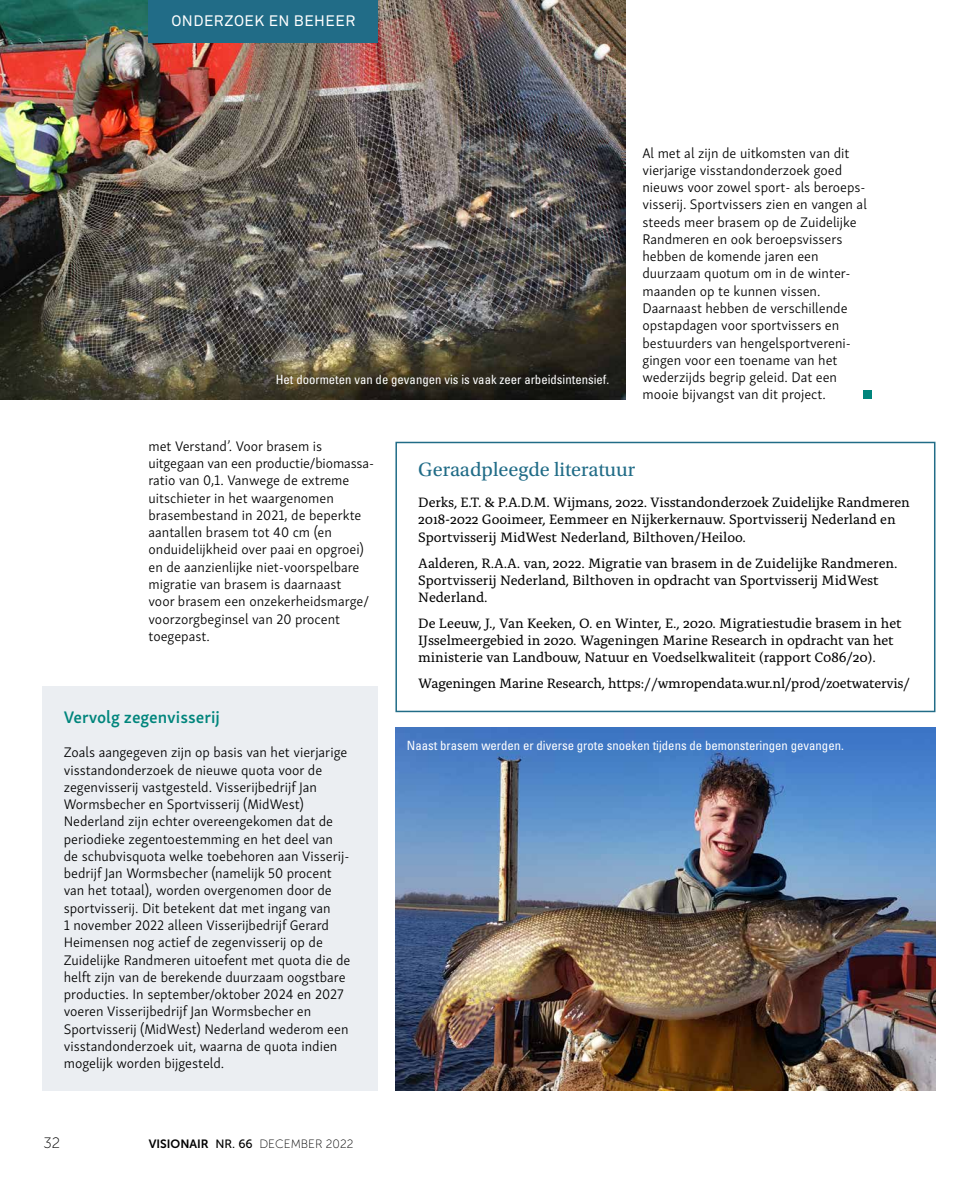
<style>
.page{position:relative;width:978px;height:1191px;background:#fff}
.page>*{position:absolute;margin:0;border:0;box-sizing:border-box;transform-origin:0 0}
.t1{font:20.25px "Utopia Std";color:#216c87}
.t2{font:600 17.25px "Skolar Sans";color:#00857c}
.t3{font:15px "Akkurat";letter-spacing:.035em;color:#fff}
.t4{font:15px "Museo Sans 100";color:#000}
.t5{font:300 14.25px/17.2px "Skolar Sans";color:#000}
.t6{font:14.25px/17.2px "Alda OTCEV";letter-spacing:-.005em;color:#000}
.t7{font:condensed 12.75px "Univers LT Std";color:#fff}
.t8{font:12px "Museo Sans 100";color:#000}
.s1{font-family:"Museo Sans 700"}
.s2{font-family:"Museo Sans 500"}
</style>
<div class="page">
<img style="left:0;top:0;width:625px;height:399px">
<div style="left:148px;top:0;width:230px;height:43px;background:#216c87"></div>
<div style="left:863px;top:390px;width:8px;height:9px;background:#00857c"></div>
<svg style="left:395px;top:441px;width:541px;height:272px"></svg>
<div style="left:43px;top:686px;width:335px;height:404px;background:#ebeef2"></div>
<img style="left:395px;top:727px;width:540px;height:363px">
<p class="t3" style="left:171px;top:12px;width:185px">ONDERZOEK EN BEHEER</p>
<p class="t7" style="left:276px;top:371px;width:335px">Het doormeten van de gevangen vis is vaak zeer arbeidsintensief.</p>
<p class="t5" style="left:642px;top:143px;width:226px">Al met al zijn de uitkomsten van dit vierjarige visstandonderzoek goed nieuws voor zowel sport- als beroeps&shy;visserij. Sportvissers zien en vangen al steeds meer brasem op de Zuidelijke Randmeren en ook beroepsvissers hebben de komende jaren een duurzaam quotum om in de winter&shy;maanden op te kunnen vissen.<br>Daarnaast hebben de verschillende opstapdagen voor sportvissers en bestuurders van hengelsportvereni&shy;gingen voor een toename van het wederzijds begrip geleid. Dat een mooie bijvangst van dit project.</p>
<p class="t5" style="left:148px;top:436px;width:227px">met Verstand’. Voor brasem is uitgegaan van een productie/biomassa&shy;ratio van 0,1. Vanwege de extreme uitschieter in het waargenomen brasembestand in 2021, de beperkte aantallen brasem tot 40 cm (en onduidelijkheid over paai en opgroei) en de aanzienlijke niet-voorspelbare migratie van brasem is daarnaast<br>voor brasem een onzekerheidsmarge/ voorzorgbeginsel van 20 procent toegepast.</p>
<p class="t2" style="left:64px;top:703px;width:158px">Vervolg zegenvisserij</p>
<p class="t5" style="left:64px;top:743px;width:288px">Zoals aangegeven zijn op basis van het vierjarige visstandonderzoek de nieuwe quota voor de zegenvisserij vastgesteld. Visserijbedrijf Jan Wormsbecher en Sportvisserij (MidWest)<br>Nederland zijn echter overeengekomen dat de periodieke zegentoestemming en het deel van de schubvisquota welke toebehoren aan Visserij&shy;bedrijf Jan Wormsbecher (namelijk 50 procent van het totaal), worden overgenomen door de sportvisserij. Dit betekent dat met ingang van<br>1 november 2022 alleen Visserijbedrijf Gerard Heimensen nog actief de zegenvisserij op de Zuidelijke Randmeren uitoefent met quota die de helft zijn van de berekende duurzaam oogstbare producties. In september/oktober 2024 en 2027 voeren Visserijbedrijf Jan Wormsbecher en Sportvisserij (MidWest) Nederland wederom een visstandonderzoek uit, waarna de quota indien mogelijk worden bijgesteld.</p>
<p class="t4" style="left:44px;top:1135px;width:18px">32</p>
<p class="t8" style="left:149px;top:1138px;width:206px"><span class="s1">VISIONAIR</span> <span class="s2">NR. 66</span> DECEMBER 2022</p>
<h1 class="t1" style="left:418px;top:458px;width:219px">Geraadpleegde literatuur</h1>
<p class="t6" style="left:418px;top:493px;width:493px">Derks, E.T. &amp; P.A.D.M. Wijmans, 2022. Visstandonderzoek Zuidelijke Randmeren<br>2018-2022 Gooimeer, Eemmeer en Nijkerkernauw. Sportvisserij Nederland en<br>Sportvisserij MidWest Nederland, Bilthoven/Heiloo.</p>
<p class="t6" style="left:418px;top:553px;width:481px">Aalderen, R.A.A. van, 2022. Migratie van brasem in de Zuidelijke Randmeren.<br>Sportvisserij Nederland, Bilthoven in opdracht van Sportvisserij MidWest<br>Nederland.</p>
<p class="t6" style="left:418px;top:613px;width:485px">De Leeuw, J., Van Keeken, O. en Winter, E., 2020. Migratiestudie brasem in het<br>IJsselmeergebied in 2020. Wageningen Marine Research in opdracht van het ministerie van Landbouw, Natuur en Voedselkwaliteit (rapport C086/20).</p>
<p class="t6" style="left:418px;top:673px;width:494px">Wageningen Marine Research, https://wmropendata.wur.nl/prod/zoetwatervis/</p>
<p class="t7" style="left:407px;top:737px;width:438px">Naast brasem werden er diverse grote snoeken tijdens de bemonsteringen gevangen.</p>
</div>
